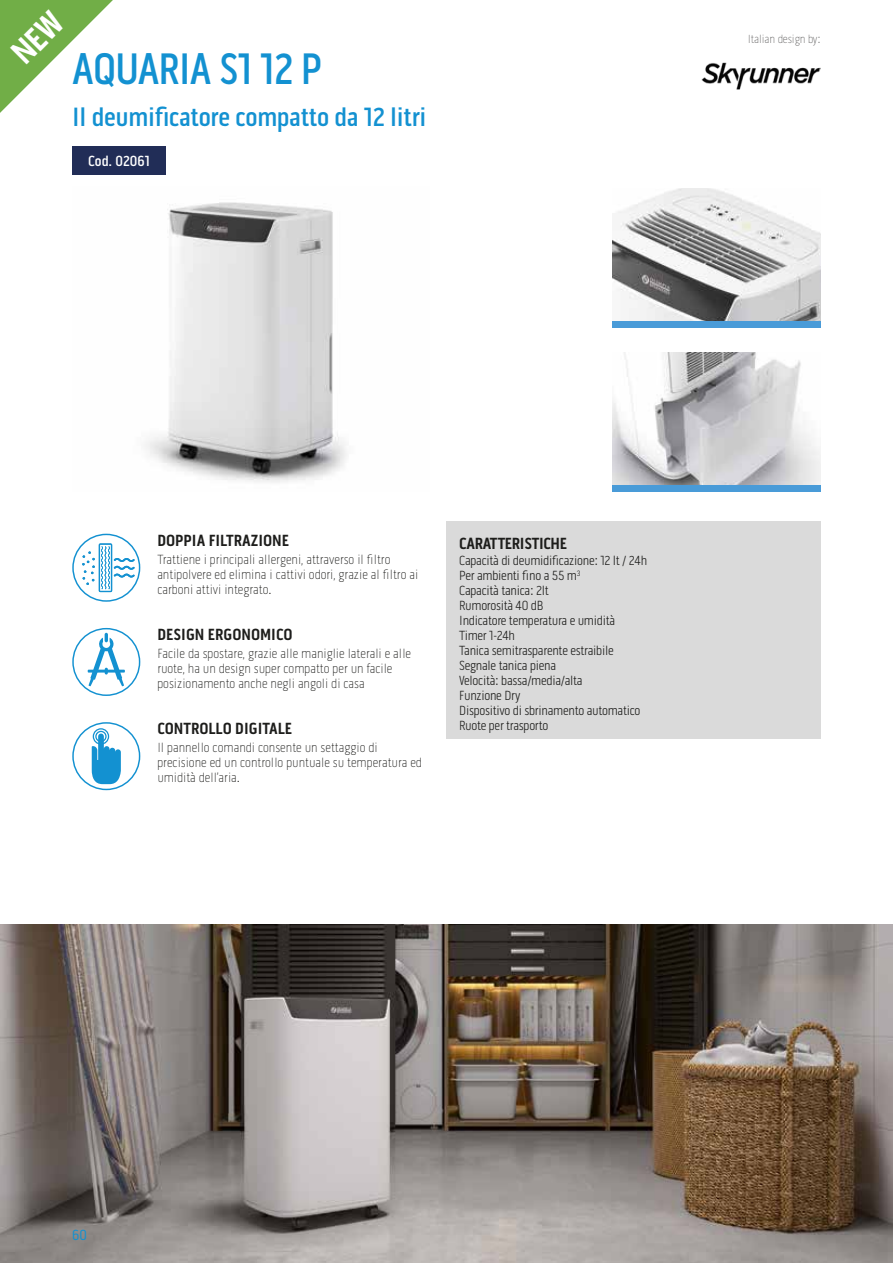
<style>
.page{position:relative;width:893px;height:1263px;background:#fff}
.page>*{position:absolute;margin:0;border:0;box-sizing:border-box;transform-origin:0 0}
.t1{font:500 45px "Pill Gothic 300 mg";letter-spacing:-.02em;color:#1391d1;scale:.95 1}
.t2{font:500 27px "Pill Gothic 300 mg";letter-spacing:-.01em;color:#1391d1}
.t3{font:700 16.5px "Pill Gothic 300 mg";color:#1d1d1b}
.t4{font:700 16.5px "Pill Gothic 300 mg";letter-spacing:-.02em;color:#1d1d1b}
.t5{font:500 15px "Pill Gothic 300 mg";color:#fff}
.t6{font:15px "Pill Gothic 300 mg";color:#1391d1}
.t7{font:100 13.5px/15px "Pill Gothic 300 mg";color:#1d1d1b}
.t8{font:300 13.5px/15px "Pill Gothic 300 mg";letter-spacing:-.02em;color:#1d1d1b}
.t9{font:100 12px "Pill Gothic 300 mg";letter-spacing:-.01em;color:#646363}
</style>
<div class="page">
<svg style="left:82px;top:543px;width:53px;height:49px"></svg>
<div style="left:72px;top:534px;width:68px;height:68px;border:1px solid #1391d1;border-radius:50%"></div>
<div style="left:72px;top:628px;width:68px;height:68px;border:1px solid #1391d1;border-radius:50%"></div>
<svg style="left:88px;top:633px;width:37px;height:53px"></svg>
<div style="left:72px;top:722px;width:68px;height:68px;border:1px solid #1391d1;border-radius:50%"></div>
<svg style="left:92px;top:728px;width:29px;height:56px"></svg>
<div style="left:446px;top:521px;width:375px;height:218px;background:#dadada"></div>
<img style="left:702px;top:62px;width:119px;height:28px">
<img style="left:145px;top:202px;width:202px;height:281px">
<img style="left:612px;top:189px;width:209px;height:132px">
<div style="left:612px;top:321px;width:209px;height:7px;background:#499bd8"></div>
<img style="left:612px;top:353px;width:209px;height:132px">
<div style="left:612px;top:485px;width:209px;height:7px;background:#499bd8"></div>
<div style="left:72px;top:146px;width:94px;height:28px;background:#212d57"></div>
<img style="left:0;top:925px;width:893px;height:338px">
<svg style="left:0;top:0;width:113px;height:113px"></svg>
<h1 class="t1" style="left:72px;top:43px;width:264px">AQUARIA S1 12 P</h1>
<h2 class="t2" style="left:72px;top:101px;width:356px">Il deumificatore compatto da 12 litri</h2>
<p class="t5" style="left:88px;top:152px;width:63px">Cod. 02061</p>
<p class="t9" style="left:748px;top:32px;width:74px">Italian design by:</p>
<p class="t3" style="left:157px;top:530px;width:133px">DOPPIA FILTRAZIONE</p>
<p class="t7" style="left:157px;top:552px;width:262px">Trattiene i principali allergeni, attraverso il filtro antipolvere ed elimina i cattivi odori, grazie al filtro ai carboni attivi integrato.</p>
<p class="t3" style="left:157px;top:625px;width:137px">DESIGN ERGONOMICO</p>
<p class="t7" style="left:157px;top:646px;width:255px">Facile da spostare, grazie alle maniglie laterali e alle ruote, ha un design super compatto per un facile posizionamento anche negli angoli di casa</p>
<p class="t3" style="left:157px;top:719px;width:136px">CONTROLLO DIGITALE</p>
<p class="t7" style="left:157px;top:740px;width:266px">Il pannello comandi consente un settaggio di precisione ed un controllo puntuale su temperatura ed umidità dell’aria.</p>
<p class="t4" style="left:459px;top:533px;width:109px">CARATTERISTICHE</p>
<p class="t8" style="left:459px;top:553px;width:189px">Capacità di deumidificazione: 12 lt / 24h<br>Per ambienti fino a 55 m<sup>3<br></sup>Capacità tanica: 2lt<br>Rumorosità 40 dB<br>Indicatore temperatura e umidità<br>Timer 1-24h<br>Tanica semitrasparente estraibile<br>Segnale tanica piena<br>Velocità: bassa/media/alta<br>Funzione Dry<br>Dispositivo di sbrinamento automatico<br>Ruote per trasporto</p>
<p class="t6" style="left:72px;top:1226px;width:16px">60</p>
</div>
